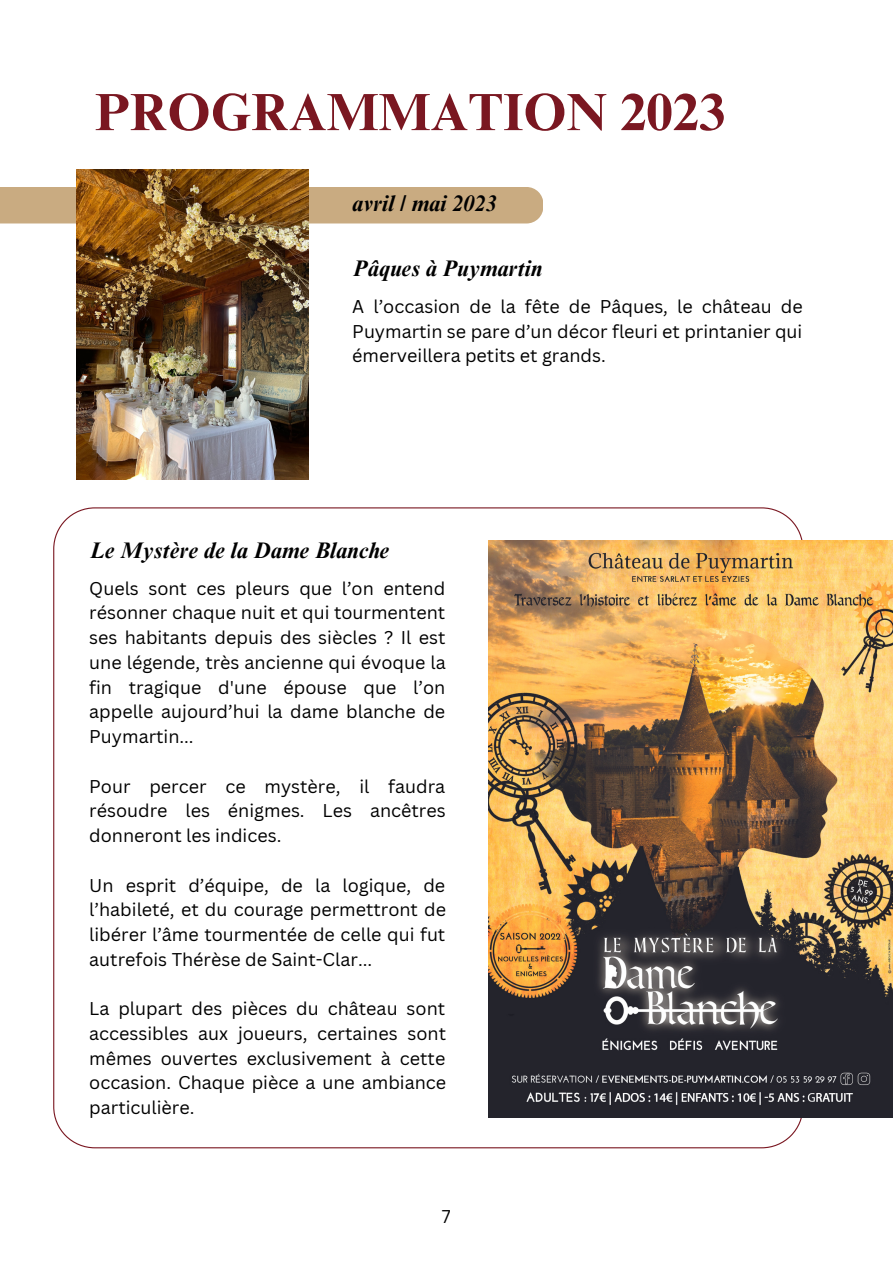
<style>
.page{position:relative;width:893px;height:1264px;background:#fff}
.page>*{position:absolute;margin:0;border:0;box-sizing:border-box;transform-origin:0 0}
.t1{font:700 52.5px "Times NRMT Pro";color:#7a1721}
.t2{font:italic 700 22.5px "Times NRMT Pro";color:#000}
.t3{font:18px/24.8px "Canva Sans";color:#000;text-align:justify}
</style>
<div class="page">
<div style="left:0;top:187px;width:543px;height:36px;background:#c9ab81"></div>
<img style="left:77px;top:170px;width:231px;height:309px">
<svg style="left:53px;top:507px;width:750px;height:641px"></svg>
<img style="left:488px;top:540px;width:404px;height:577px">
<h1 class="t1" style="left:95px;top:92px;width:632px">PROGRAMMATION 2023</h1>
<p class="t2" style="left:352px;top:194px;width:146px">avril / mai 2023</p>
<p class="t2" style="left:353px;top:260px;width:191px">Pâques à Puymartin</p>
<p class="t3" style="left:352px;top:293px;width:452px">A l’occasion de la fête de Pâques, le château de Puymartin se pare d’un décor fleuri et printanier qui émerveillera petits et grands.</p>
<p class="t2" style="left:90px;top:542px;width:301px">Le Mystère de la Dame Blanche</p>
<p class="t3" style="left:89px;top:575px;width:358px">Quels sont ces pleurs que l’on entend résonner chaque nuit et qui tourmentent ses habitants depuis des siècles ? Il est une légende, très ancienne qui évoque la fin tragique d'une épouse que l’on appelle aujourd’hui la dame blanche de Puymartin...</p>
<p class="t3" style="left:89px;top:773px;width:358px">Pour percer ce mystère, il faudra résoudre les énigmes. Les ancêtres donneront les indices.</p>
<p class="t3" style="left:89px;top:872px;width:358px">Un esprit d’équipe, de la logique, de l’habileté, et du courage permettront de libérer l’âme tourmentée de celle qui fut autrefois Thérèse de Saint-Clar...</p>
<p class="t3" style="left:89px;top:995px;width:358px">La plupart des pièces du château sont accessibles aux joueurs, certaines sont mêmes ouvertes exclusivement à cette occasion. Chaque pièce a une ambiance particulière.</p>
<p class="t3" style="left:442px;top:1203px;width:10px">7</p>
</div>
